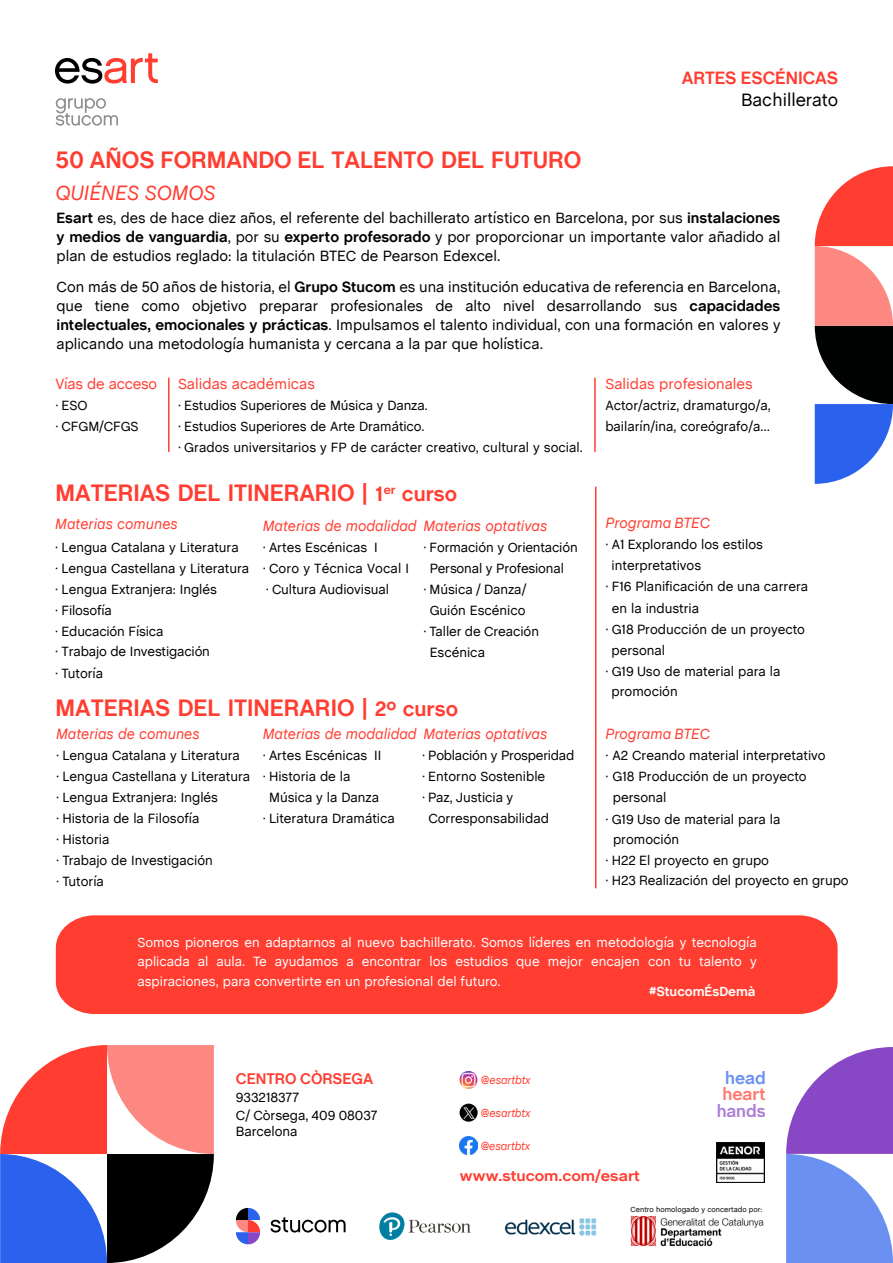
<style>
.page{position:relative;width:893px;height:1263px;background:#fff}
.page>*{position:absolute;margin:0;border:0;box-sizing:border-box;transform-origin:0 0}
.t1{font:700 24px "Chalet";color:#ff3d31}
.t2{font:italic 21px "Chalet";color:#ff3d31}
.t3{font:700 18px "Chalet";letter-spacing:-.005em;color:#ff3d31}
.t4{font:18px "Chalet";color:#000}
.t5{font:700 17.4px "Chalet";color:#ff3d31}
.t6{font:700 17.4px "Chalet";color:#8847c4}
.t7{font:700 17.4px "Chalet";color:#2a61ed}
.t8{font:700 15.6px "Chalet";color:#ff3d31}
.t9{font:15px/18.8px "Chalet";color:#000;text-align:justify}
.t10{font:italic 15px "Chalet";letter-spacing:-.005em;color:#ff3d31}
.t11{font:15px "Chalet";color:#ff3d31}
.t12{font:700 15px "Chalet";color:#ff3d31;scale:1.08 1}
.t13{font:13.5px/21px "Chalet";color:#000}
.t14{font:13.5px/19.5px "Chalet";color:#fff;text-align:justify}
.t15{font:13.5px "Chalet";letter-spacing:-.02em;color:#000}
.t16{font:700 13.35px "Chalet";letter-spacing:-.005em;color:#fff}
.t17{font:italic 11.55px "Chalet";letter-spacing:-.015em;color:#ff3d31}
.t18{font:7.5px "Chalet";color:#000}
.s1{font-weight:700}
.s2{font-size:14.7px}
.s3{font-size:21px}
</style>
<div class="page">
<svg style="left:815px;top:166px;width:78px;height:318px"></svg>
<hr style="left:168px;top:378px;width:2px;height:74px;background:#ff3d31">
<hr style="left:594px;top:378px;width:2px;height:74px;background:#ff3d31">
<hr style="left:595px;top:486px;width:1px;height:402px;background:#ff3d31">
<div style="left:56px;top:915px;width:782px;height:99px;background:#ff3d31"></div>
<svg style="left:55px;top:53px;width:103px;height:31px"></svg>
<svg style="left:56px;top:98px;width:62px;height:28px"></svg>
<svg style="left:786px;top:1047px;width:107px;height:216px"></svg>
<svg style="left:0;top:1045px;width:214px;height:218px"></svg>
<img style="left:717px;top:1142px;width:48px;height:41px">
<img style="left:631px;top:1215px;width:133px;height:31px">
<img style="left:379px;top:1212px;width:91px;height:28px">
<img style="left:504px;top:1218px;width:93px;height:18px">
<img style="left:460px;top:1103px;width:18px;height:19px;border-radius:9px">
<img style="left:459px;top:1071px;width:18px;height:18px;border-radius:9px">
<img style="left:459px;top:1136px;width:19px;height:18px">
<svg style="left:236px;top:1208px;width:24px;height:36px"></svg>
<svg style="left:270px;top:1217px;width:76px;height:15px"></svg>
<h1 class="t1" style="left:55px;top:146px;width:528px">50 AÑOS FORMANDO EL TALENTO DEL FUTURO</h1>
<h2 class="t2" style="left:55px;top:180px;width:162px">QUIÉNES SOMOS</h2>
<h3 class="t3" style="left:682px;top:67px;width:158px">ARTES ESCÉNICAS</h3>
<h3 class="t4" style="left:741px;top:86px;width:99px">Bachillerato</h3>
<p class="t9" style="left:57px;top:208px;width:725px"><span class="s1">Esart</span> <span class="s2">es, des de hace diez años,</span> el referente del bachillerato artístico en Barcelona, por sus <span class="s1">instalaciones y medios de vanguardia</span>, por su <span class="s1">experto profesorado</span> y por proporcionar un importante valor añadido al plan de estudios reglado: la titulación BTEC de Pearson Edexcel.</p>
<p class="t9" style="left:57px;top:277px;width:725px">Con más de 50 años de historia, el <span class="s1">Grupo Stucom</span> es una institución educativa de referencia en Barcelona, que tiene como objetivo preparar profesionales de alto nivel desarrollando sus <span class="s1">capacidades intelectuales, emocionales y prácticas</span>. Impulsamos el talento individual, con una formación en valores y aplicando una metodología humanista y cercana a la par que holística.</p>
<p class="t11" style="left:55px;top:372px;width:103px">Vías de acceso</p>
<p class="t13" style="left:55px;top:394px;width:85px">· ESO<br>· CFGM/CFGS</p>
<p class="t11" style="left:178px;top:372px;width:138px">Salidas académicas</p>
<p class="t13" style="left:178px;top:394px;width:406px">· Estudios Superiores de Música y Danza.<br>· Estudios Superiores de Arte Dramático.<br>· Grados universitarios y FP de carácter creativo, cultural y social.</p>
<h1 class="t1" style="left:56px;top:478px;width:403px">MATERIAS DEL ITINERARIO | <span class="s3">1</span><sup>er</sup> <span class="s3">curso</span></h1>
<p class="t10" style="left:55px;top:515px;width:124px">Materias comunes</p>
<p class="t10" style="left:263px;top:517px;width:286px">Materias de modalidad Materias optativas</p>
<p class="t13" style="left:423px;top:536px;width:156px">· Formación y Orientación</p>
<p class="t13" style="left:430px;top:557px;width:136px">Personal y Profesional</p>
<p class="t13" style="left:423px;top:578px;width:105px">· Música / Danza/</p>
<p class="t13" style="left:430px;top:599px;width:97px">Guión Escénico</p>
<p class="t13" style="left:423px;top:620px;width:117px">· Taller de Creación</p>
<p class="t13" style="left:430px;top:641px;width:57px">Escénica</p>
<p class="t13" style="left:55px;top:535px;width:196px">· Lengua Catalana y Literatura<br>· Lengua Castellana y Literatura · Lengua Extranjera: Inglés</p>
<p class="t13" style="left:55px;top:620px;width:156px;line-height:20.4px">· Educación Física<br>· Trabajo de Investigación</p>
<p class="t13" style="left:263px;top:536px;width:117px">· Artes Escénicas I</p>
<p class="t13" style="left:266px;top:578px;width:125px">· Cultura Audiovisual</p>
<p class="t13" style="left:263px;top:557px;width:148px">· Coro y Técnica Vocal I</p>
<p class="t13" style="left:55px;top:599px;width:58px">· Filosofía</p>
<p class="t13" style="left:55px;top:662px;width:49px">· Tutoría</p>
<h1 class="t1" style="left:56px;top:694px;width:404px">MATERIAS DEL ITINERARIO | <span class="s3">2º curso</span></h1>
<p class="t15" style="left:422px;top:745px;width:154px">· Población y Prosperidad</p>
<p class="t13" style="left:422px;top:765px;width:125px">· Entorno Sostenible</p>
<p class="t13" style="left:422px;top:786px;width:92px">· Paz, Justicia y</p>
<p class="t13" style="left:428px;top:807px;width:122px">Corresponsabilidad</p>
<p class="t10" style="left:56px;top:725px;width:145px">Materias de comunes</p>
<p class="t13" style="left:56px;top:744px;width:196px">· Lengua Catalana y Literatura<br>· Lengua Castellana y Literatura · Lengua Extranjera: Inglés</p>
<p class="t13" style="left:56px;top:828px;width:55px">· Historia</p>
<p class="t10" style="left:263px;top:725px;width:286px">Materias de modalidad Materias optativas</p>
<p class="t13" style="left:263px;top:744px;width:120px">· Artes Escénicas II</p>
<p class="t13" style="left:263px;top:765px;width:89px">· Historia de la</p>
<p class="t13" style="left:269px;top:786px;width:112px">Música y la Danza</p>
<p class="t13" style="left:263px;top:807px;width:134px">· Literatura Dramática</p>
<p class="t13" style="left:56px;top:807px;width:145px">· Historia de la Filosofía</p>
<p class="t13" style="left:56px;top:849px;width:158px">· Trabajo de Investigación · Tutoría</p>
<p class="t11" style="left:605px;top:372px;width:149px">Salidas profesionales</p>
<p class="t13" style="left:605px;top:393px;width:167px">Actor/actriz, dramaturgo/a, bailarín/ina, coreógrafo/a…</p>
<p class="t10" style="left:605px;top:514px;width:106px">Programa BTEC</p>
<p class="t13" style="left:605px;top:533px;width:159px">· A1 Explorando los estilos</p>
<p class="t13" style="left:612px;top:554px;width:91px">interpretativos</p>
<p class="t13" style="left:605px;top:575px;width:204px">· F16 Planificación de una carrera</p>
<p class="t13" style="left:612px;top:597px;width:89px">en la industria</p>
<p class="t13" style="left:605px;top:618px;width:201px">· G18 Producción de un proyecto</p>
<p class="t13" style="left:611px;top:639px;width:55px">personal</p>
<p class="t13" style="left:605px;top:660px;width:176px">· G19 Uso de material para la</p>
<p class="t13" style="left:611px;top:679px;width:68px">promoción</p>
<p class="t10" style="left:605px;top:725px;width:106px">Programa BTEC</p>
<p class="t13" style="left:605px;top:744px;width:222px">· A2 Creando material interpretativo</p>
<p class="t13" style="left:605px;top:765px;width:203px">· G18 Producción de un proyecto</p>
<p class="t13" style="left:613px;top:786px;width:55px">personal</p>
<p class="t13" style="left:605px;top:807px;width:176px">· G19 Uso de material para la</p>
<p class="t13" style="left:613px;top:827px;width:68px">promoción</p>
<p class="t13" style="left:605px;top:848px;width:165px">· H22 El proyecto en grupo</p>
<p class="t13" style="left:605px;top:868px;width:245px">· H23 Realización del proyecto en grupo</p>
<p class="t14" style="left:137px;top:931px;width:621px">Somos pioneros en adaptarnos al nuevo bachillerato. Somos líderes en metodología y tecnología aplicada al aula. Te ayudamos a encontrar los estudios que mejor encajen con tu talento y aspiraciones, para convertirte en un profesional del futuro.</p>
<p class="t16" style="left:649px;top:984px;width:108px">#StucomÉsDemà</p>
<p class="t8" style="left:236px;top:1069px;width:139px">CENTRO CÒRSEGA</p>
<p class="t13" style="left:236px;top:1087px;width:143px;line-height:18px">933218377<br>C/ Còrsega, 409 08037</p>
<p class="t13" style="left:236px;top:1120px;width:63px">Barcelona</p>
<p class="t17" style="left:481px;top:1073px;width:51px">@esartbtx</p>
<p class="t17" style="left:481px;top:1106px;width:51px">@esartbtx</p>
<p class="t17" style="left:481px;top:1139px;width:51px">@esartbtx</p>
<p class="t12" style="left:460px;top:1167px;width:168px">www.stucom.com/esart</p>
<p class="t7" style="left:725px;top:1067px;width:42px">head</p>
<p class="t5" style="left:722px;top:1084px;width:45px">heart</p>
<p class="t6" style="left:716px;top:1101px;width:51px">hands</p>
<p class="t18" style="left:631px;top:1203px;width:133px">Centro homologado y concertado por:</p>
</div>
